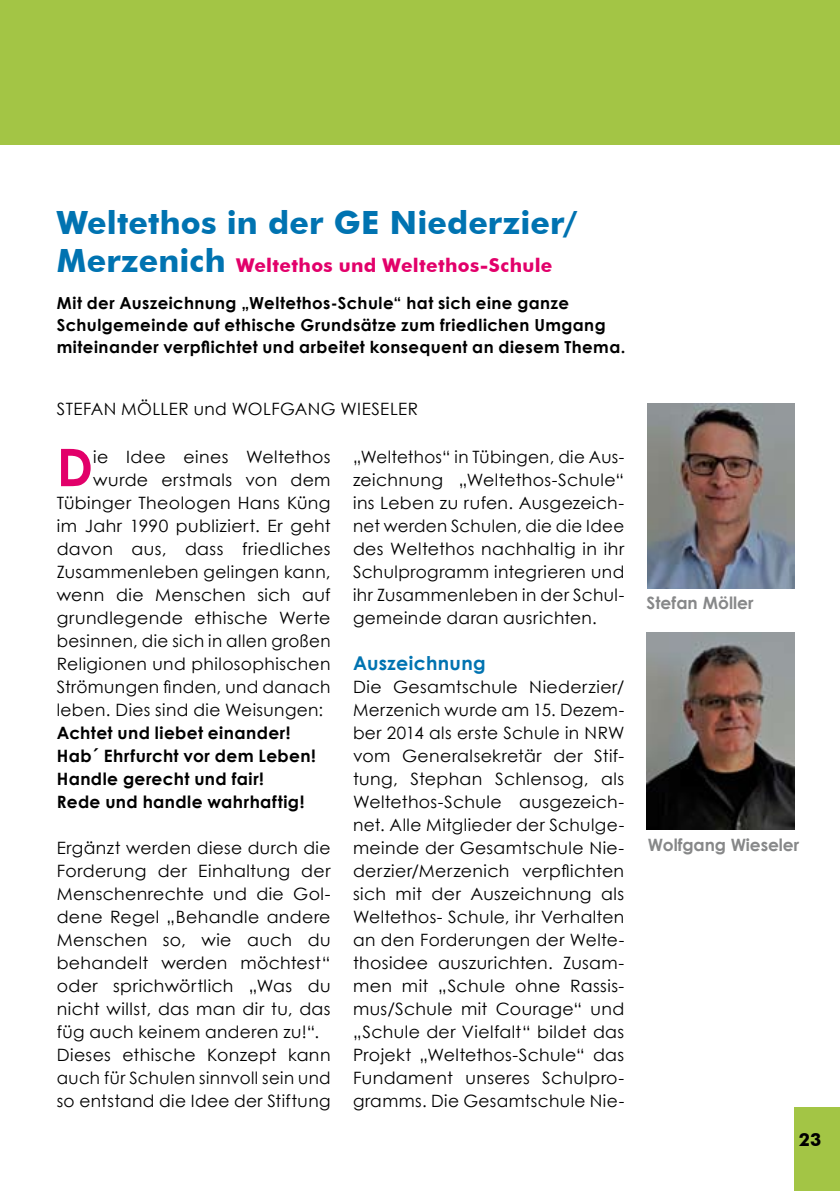
<style>
.page{position:relative;width:840px;height:1191px;background:#fff}
.page>*{position:absolute;margin:0;border:0;box-sizing:border-box;transform-origin:0 0}
.t1{font:700 51.8px "Century Gothic";color:#e2006a}
.t2{font:700 32px "Futura BT";color:#0073b1}
.t3{font:700 19px "Futura BT";letter-spacing:.015em;color:#e2006a}
.t4{font:700 19px "Century Gothic";letter-spacing:.02em;color:#0073b1}
.t5{font:700 18px "Futura BT";color:#000}
.t6{font:17px/23px "Century Gothic";letter-spacing:.02em;color:#000;text-align:justify}
.t7{font:700 17px/23px "Century Gothic";letter-spacing:.025em;color:#000}
.t8{font:700 17px "Century Gothic";letter-spacing:-.005em;color:#878889}
.t9{font:700 16.6px/22px "Century Gothic";letter-spacing:.025em;color:#000}
.s1{font-size:32px;color:#0073b1}
</style>
<div class="page">
<div style="left:794px;top:1107px;width:45px;height:84px;background:#a3c545"></div>
<div style="left:0;top:0;width:839px;height:144px;background:#a3c545"></div>
<img style="left:647px;top:403px;width:147px;height:186px">
<img style="left:646px;top:632px;width:148px;height:197px">
<h2 class="t2" style="left:57px;top:203px;width:522px">Weltethos in der GE Niederzier/</h2>
<p class="t3" style="left:57px;top:254px;width:497px"><span class="s1">Merzenich</span> Weltethos und Weltethos-Schule</p>
<p class="t9" style="left:57px;top:291px;width:570px">Mit der Auszeichnung „Weltethos-Schule“ hat sich eine ganze<br>Schulgemeinde auf ethische Grundsätze zum friedlichen Umgang miteinander verpflichtet und arbeitet konsequent an diesem Thema.</p>
<p class="t6" style="left:57px;top:397px;width:205px">STEFAN MÖLLER und Wolfgang</p>
<p class="t6" style="left:340px;top:397px;width:26px">Wieseler</p>
<h1 class="t1" style="left:57px;top:428px;width:38px">D</h1>
<p class="t6" style="left:93px;top:445px;width:239px">ie Idee eines Weltethos</p>
<p class="t6" style="left:353px;top:445px;width:272px">„Weltethos“ in Tübingen, die Aus&shy;zeichnung „Weltethos-Schule“ ins Leben zu rufen. Ausgezeich&shy;net werden Schulen, die die Idee des Weltethos nachhaltig in ihr Schulprogramm integrieren und ihr Zusammenleben in der Schul&shy;gemeinde daran ausrichten.</p>
<p class="t4" style="left:353px;top:649px;width:134px">Auszeichnung</p>
<p class="t6" style="left:353px;top:675px;width:273px">Die Gesamtschule Niederzier/ Merzenich wurde am 15. Dezem&shy;ber 2014 als erste Schule in NRW vom Generalsekretär der Stif&shy;tung, Stephan Schlensog, als Weltethos-Schule ausgezeich&shy;net. Alle Mitglieder der Schulge&shy;meinde der Gesamtschule Nie&shy;derzier/Merzenich verpflichten sich mit der Auszeichnung als Weltethos- Schule, ihr Verhalten an den Forderungen der Welte&shy;thosidee auszurichten. Zusam&shy;men mit „Schule ohne Rassis&shy;mus/Schule mit Courage“ und „Schule der Vielfalt“ bildet das Projekt „Weltethos-Schule“ das Fundament unseres Schulpro&shy;gramms. Die Gesamtschule Nie-</p>
<p class="t6" style="left:93px;top:468px;width:239px">wurde erstmals von dem</p>
<p class="t6" style="left:57px;top:491px;width:275px">Tübinger Theologen Hans Küng</p>
<p class="t6" style="left:57px;top:514px;width:275px">im Jahr 1990 publiziert. Er geht</p>
<p class="t6" style="left:57px;top:537px;width:275px">davon aus, dass friedliches</p>
<p class="t6" style="left:57px;top:560px;width:275px">Zusammenleben gelingen kann,</p>
<p class="t6" style="left:57px;top:583px;width:275px">wenn die Menschen sich auf</p>
<p class="t6" style="left:57px;top:606px;width:275px">grundlegende ethische Werte</p>
<p class="t6" style="left:57px;top:629px;width:275px">besinnen, die sich in allen großen</p>
<p class="t6" style="left:57px;top:652px;width:275px">Religionen und philosophischen</p>
<p class="t6" style="left:57px;top:675px;width:275px">Strömungen finden, und danach</p>
<p class="t6" style="left:57px;top:698px;width:268px">leben. Dies sind die Weisungen:</p>
<p class="t7" style="left:57px;top:721px;width:260px">Achtet und liebet einander!<br>Hab´ Ehrfurcht vor dem Leben!<br>Handle gerecht und fair!<br>Rede und handle wahrhaftig!</p>
<p class="t6" style="left:57px;top:836px;width:275px;text-align:left">Ergänzt werden diese durch die<br>Forderung der Einhaltung der<br>Menschenrechte und die Gol&shy;dene Regel „Behandle andere<br>Menschen so, wie auch du behandelt werden möchtest“ oder sprichwörtlich „Was du nicht willst, das man dir tu, das füg auch keinem anderen zu!“.<br>Dieses ethische Konzept kann auch für Schulen sinnvoll sein und so entstand die Idee der Stiftung</p>
<p class="t8" style="left:646px;top:590px;width:109px">Stefan Möller</p>
<p class="t8" style="left:647px;top:831px;width:153px">Wolfgang Wieseler</p>
<p class="t5" style="left:798px;top:1128px;width:12px">23</p>
</div>
